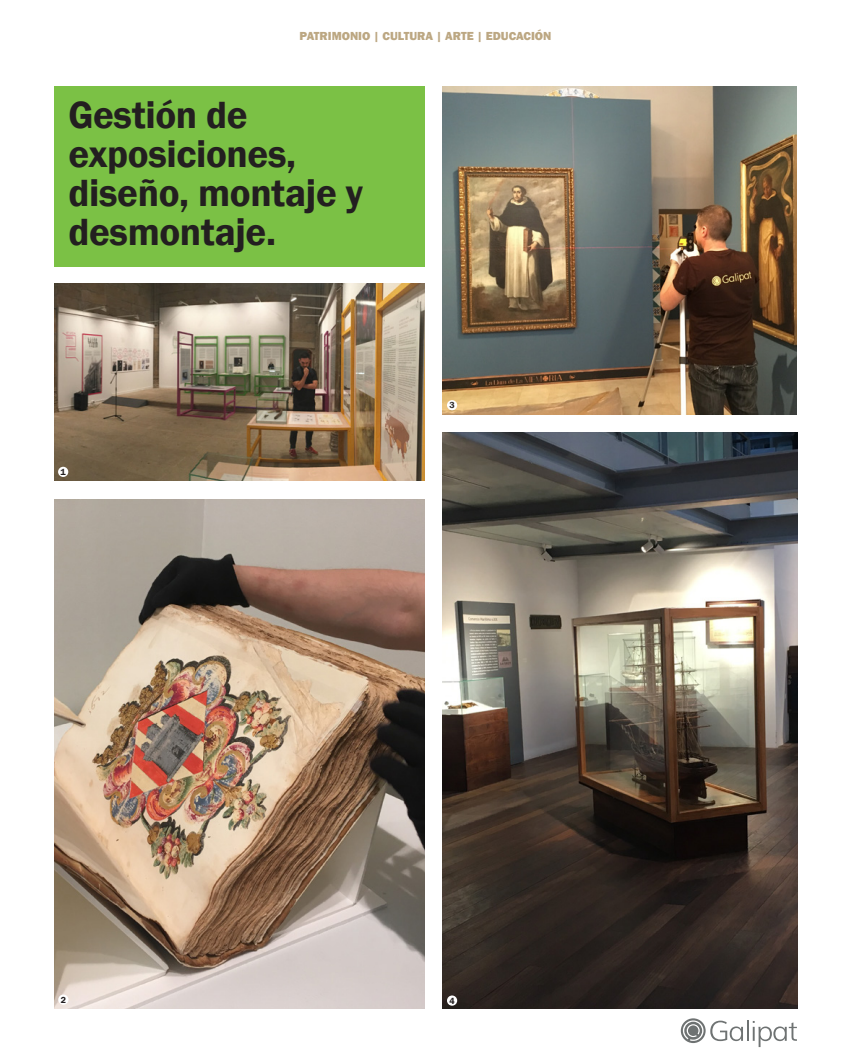
<style>
.page{position:relative;width:851px;height:1063px;background:#fff}
.page>*{position:absolute;margin:0;border:0;box-sizing:border-box;transform-origin:0 0}
.t1{font:600 39px/39px "Franklin Gothic";letter-spacing:-.01em;color:#231f20}
.t2{font:800 12px "Franklin Gothic";color:#bca782}
.t3{font:600 9px "Franklin Gothic";color:#231f20}
</style>
<div class="page">
<svg style="left:680px;top:1018px;width:62px;height:25px"></svg>
<hr style="left:746px;top:1020px;width:2px;height:21px;background:#6e7272">
<svg style="left:752px;top:1021px;width:44px;height:26px"></svg>
<img style="left:442px;top:432px;width:354px;height:577px">
<img style="left:442px;top:86px;width:354px;height:328px">
<img style="left:54px;top:500px;width:370px;height:509px">
<img style="left:54px;top:284px;width:370px;height:196px">
<div style="left:54px;top:86px;width:370px;height:181px;background:#7bc145"></div>
<div style="left:58px;top:995px;width:10px;height:10px;background:#fff;border-radius:50%"></div>
<div style="left:58px;top:467px;width:10px;height:10px;background:#fff;border-radius:50%"></div>
<div style="left:447px;top:995px;width:10px;height:11px;background:#fff;border-radius:50%"></div>
<div style="left:447px;top:400px;width:10px;height:10px;background:#fff;border-radius:50%"></div>
<p class="t2" style="left:299px;top:28px;width:253px">PATRIMONIO | CULTURA | ARTE | EDUCACIÓN</p>
<p class="t1" style="left:68px;top:96px;width:296px">Gestión de exposiciones, diseño, montaje y desmontaje.</p>
<p class="t3" style="left:61px;top:466px;width:7px">1</p>
<p class="t3" style="left:449px;top:400px;width:7px">3</p>
<p class="t3" style="left:61px;top:994px;width:7px">2</p>
<p class="t3" style="left:449px;top:995px;width:7px">4</p>
</div>
